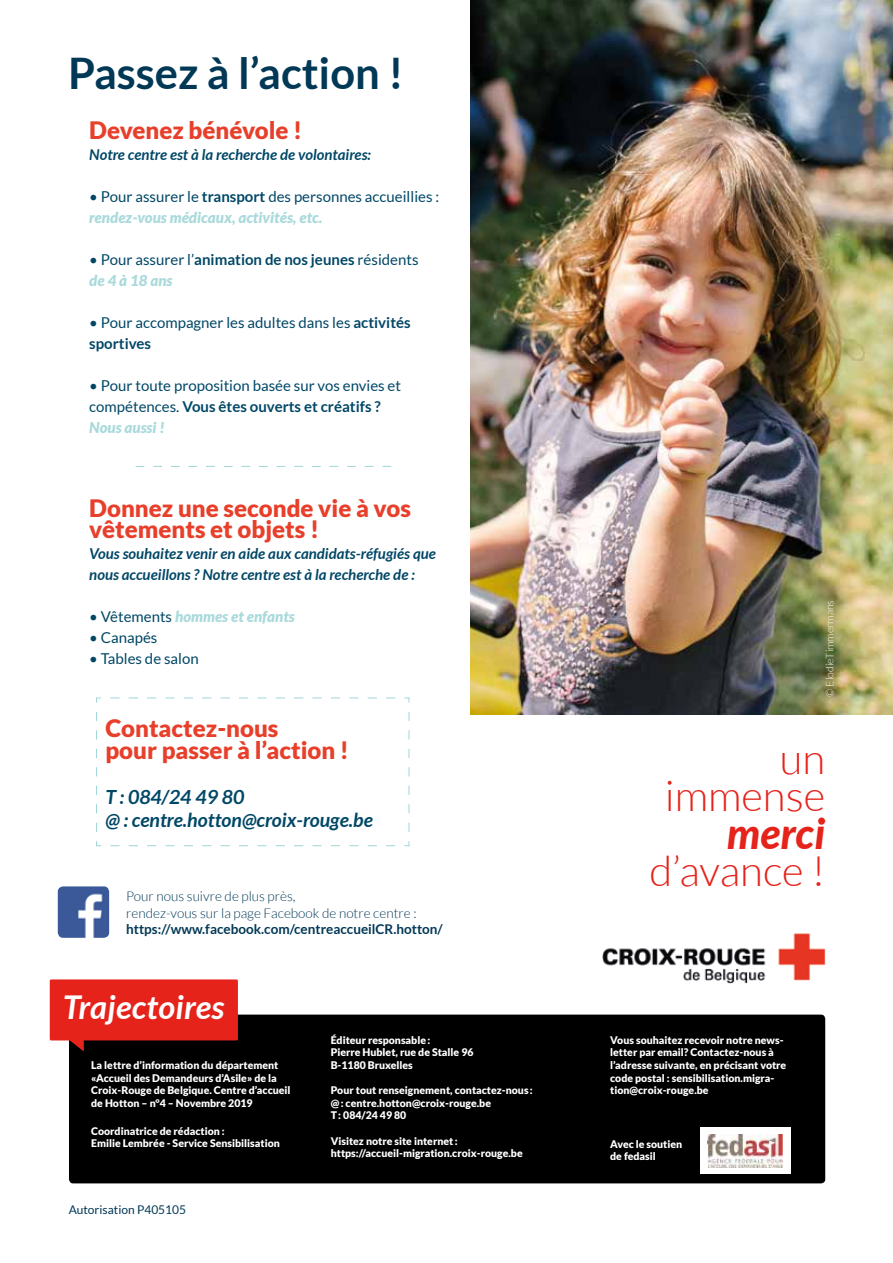
<style>
.page{position:relative;width:893px;height:1263px;background:#fff}
.page>*{position:absolute;margin:0;border:0;box-sizing:border-box;transform-origin:0 0}
.t1{font:700 43.5px "Lato";color:#003855}
.t2{font:300 42px/37.5px "Lato";color:#e5231b;text-align:right}
.t3{font:italic 800 42px "Lato";color:#e5231b}
.t4{font:italic 700 32.7px "Lato";letter-spacing:.01em;color:#fff}
.t5{font:900 24px/21px "Lato";color:#e83f2b}
.t6{font:italic 700 19.5px/22.5px "Lato";color:#004766}
.t7{font:15px/21px "Lato";color:#004766}
.t8{font:italic 700 15px/21px "Lato";color:#004766}
.t9{font:italic 900 15px "Lato";color:#aadadc}
.t10{font:300 13.5px/16.5px "Lato";color:#003855}
.t11{font:700 13.5px "Lato";color:#003855}
.t12{font:12px "Lato";color:#003855}
.t13{font:900 10.5px/12.6px "Lato";color:#fff}
.t14{font:300 10.5px "Lato";color:#fff}
.s1{font-weight:700}
.s2{font-weight:900;font-style:italic;color:#aadadc}
.s3{font-weight:400;font-style:normal;color:#004766}
</style>
<div class="page">
<div style="left:69px;top:1014px;width:756px;height:169px;background:#000;border-radius:4px"></div>
<div style="left:700px;top:1127px;width:90px;height:46px;background:#fff"></div>
<img style="left:707px;top:1135px;width:75px;height:32px">
<div style="left:50px;top:979px;width:188px;height:61px;background:#e5231b"></div>
<svg style="left:69px;top:1040px;width:15px;height:11px"></svg>
<svg style="left:96px;top:697px;width:314px;height:149px"></svg>
<svg style="left:136px;top:466px;width:255px;height:1px"></svg>
<img style="left:602px;top:933px;width:224px;height:51px">
<img style="left:470px;top:0;width:423px;height:714px">
<img style="left:58px;top:886px;width:51px;height:52px">
<h1 class="t1" style="left:68px;top:48px;width:337px">Passez à l’action !</h1>
<h3 class="t5" style="left:89px;top:120px;width:215px">Devenez bénévole !</h3>
<h3 class="t8" style="left:89px;top:145px;width:283px">Notre centre est à la recherche de volontaires:</h3>
<h3 class="t7" style="left:89px;top:186px;width:351px">• Pour assurer le <span class="s1">transport</span> des personnes accueillies : <span class="s2">rendez-vous médicaux, activités, etc.</span></h3>
<h3 class="t7" style="left:89px;top:249px;width:331px">• Pour assurer l’<span class="s1">animation de nos jeunes</span> résidents <span class="s2">de 4 à 18 ans</span></h3>
<h3 class="t7" style="left:89px;top:312px;width:323px">• Pour accompagner les adultes dans les <span class="s1">activités sportives</span></h3>
<h3 class="t7" style="left:89px;top:375px;width:313px">• Pour toute proposition basée sur vos envies et compétences. <span class="s1">Vous êtes ouverts et créatifs ?<br></span><span class="s2">Nous aussi !</span></h3>
<h3 class="t5" style="left:89px;top:498px;width:323px">Donnez une seconde vie à vos vêtements et objets !</h3>
<h3 class="t8" style="left:89px;top:544px;width:348px">Vous souhaitez venir en aide aux candidats-réfugiés que nous accueillons ? Notre centre est à la recherche de :</h3>
<h3 class="t9" style="left:89px;top:608px;width:207px"><span class="s3">• Vêtements</span> hommes et enfants</h3>
<h3 class="t7" style="left:89px;top:627px;width:70px">• Canapés</h3>
<h3 class="t7" style="left:89px;top:648px;width:111px">• Tables de salon</h3>
<h3 class="t5" style="left:105px;top:716px;width:245px;line-height:22.5px">Contactez-nous<br>pour passer à l’action !</h3>
<h3 class="t6" style="left:105px;top:786px;width:269px">T : 084/24 49 80<br>@ : centre.hotton@croix-rouge.be</h3>
<p class="t10" style="left:126px;top:888px;width:292px">Pour nous suivre de plus près,<br>rendez-vous sur la page Facebook de notre centre :</p>
<p class="t11" style="left:126px;top:921px;width:318px">https://www.facebook.com/centreaccueilCR.hotton/</p>
<h3 class="t4" style="left:63px;top:989px;width:163px">Trajectoires</h3>
<p class="t13" style="left:91px;top:1059px;width:201px">La lettre d’information du département «Accueil des Demandeurs d’Asile» de la Croix-Rouge de Belgique. Centre d’accueil de Hotton – n°4 – Novembre 2019</p>
<p class="t13" style="left:91px;top:1124px;width:190px">Coordinatrice de rédaction :<br>Emilie Lembrée - Service Sensibilisation</p>
<p class="t12" style="left:69px;top:1203px;width:119px">Autorisation P405105</p>
<p class="t13" style="left:331px;top:1033px;width:144px">Éditeur responsable:<br>Pierre Hublet, rue de Stalle 96<br>B-1180 Bruxelles</p>
<p class="t13" style="left:331px;top:1084px;width:204px">Pour tout renseignement, contactez-nous : @: centre.hotton@croix-rouge.be<br>T: 084/24 49 80</p>
<p class="t13" style="left:331px;top:1134px;width:193px">Visitez notre site internet : https://accueil-migration.croix-rouge.be</p>
<p class="t14" style="left:824px;top:697px;width:98px;rotate:-90deg">© ElodieTimmermans</p>
<h2 class="t2" style="left:665px;top:740px;width:162px">un immense</h2>
<h2 class="t3" style="left:727px;top:802px;width:100px">merci</h2>
<h2 class="t2" style="left:650px;top:853px;width:177px">d’avance !</h2>
<p class="t13" style="left:610px;top:1033px;width:178px">Vous souhaitez recevoir notre news&shy;letter par email? Contactez-nous à l’adresse suivante, en précisant votre code postal : sensibilisation.migra&shy;tion@croix-rouge.be</p>
<p class="t13" style="left:610px;top:1137px;width:74px">Avec le soutien de fedasil</p>
</div>
